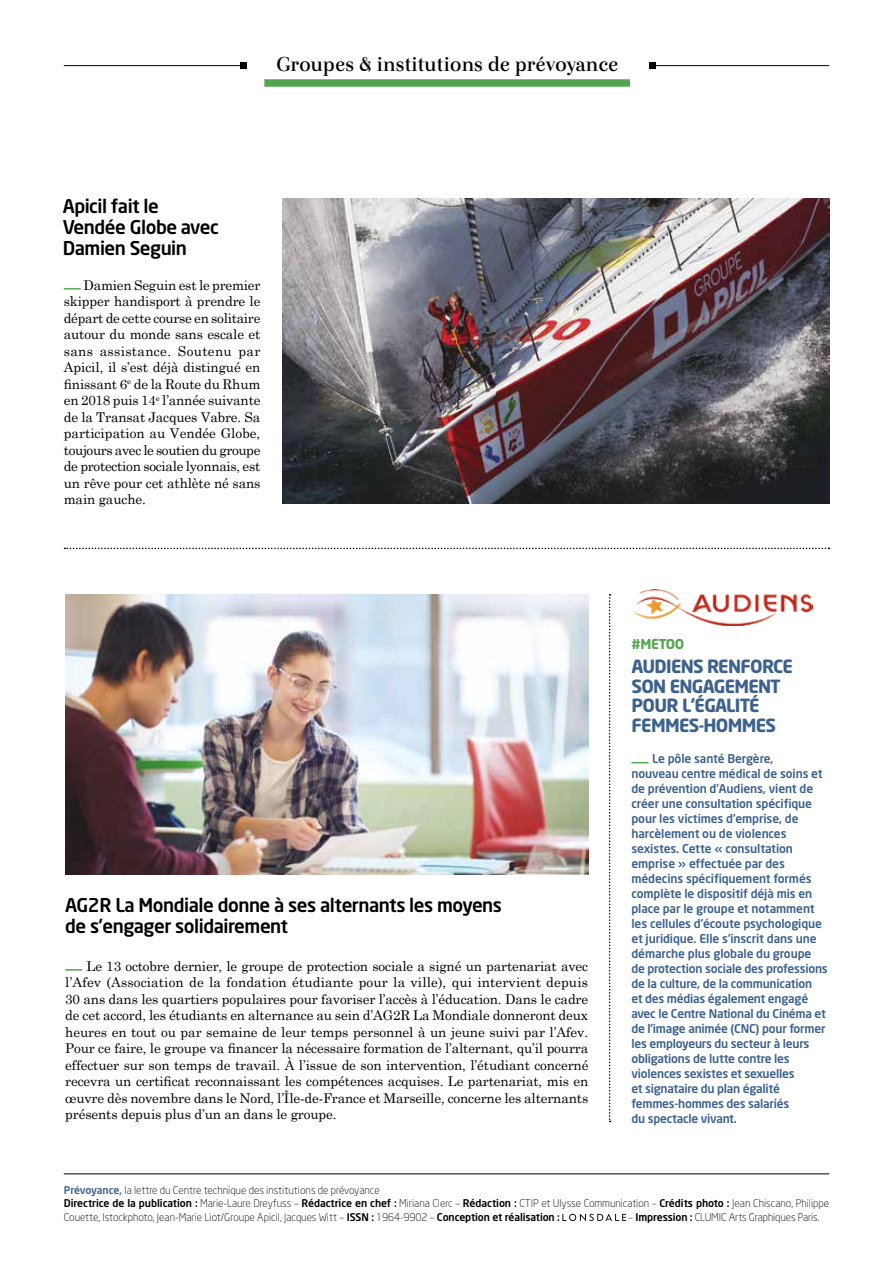
<style>
.page{position:relative;width:893px;height:1263px;background:#fff}
.page>*{position:absolute;margin:0;border:0;box-sizing:border-box;transform-origin:0 0}
.t1{font:600 21px "Otama";letter-spacing:-.01em;color:#000}
.t2{font:500 18.75px/21px "Neo Sans";letter-spacing:-.025em;color:#000}
.t3{font:700 18px/19.5px "Neo Sans";letter-spacing:-.04em;color:#3c618b}
.t4{font:13.5px/16.5px "Century Schoolbook";letter-spacing:-.01em;color:#000;text-align:justify}
.t5{font:700 13.5px "Neo Sans";letter-spacing:-.025em;color:#55a550}
.t6{font:500 12px/15px "Neo Sans";letter-spacing:-.02em;color:#3c618b}
.t7{font:300 10.5px/13.5px "Neo Sans";letter-spacing:-.005em;color:#000}
.s1{font-weight:500;color:#3c618b}
.s2{font-weight:500}
</style>
<div class="page">
<hr style="left:64px;top:65px;width:179px;height:1px;background:#000">
<svg style="left:240px;top:63px;width:6px;height:6px"></svg>
<hr style="left:652px;top:65px;width:177px;height:1px;background:#000">
<svg style="left:649px;top:63px;width:6px;height:6px"></svg>
<div style="left:264px;top:79px;width:366px;height:8px;background:#55a550"></div>
<hr style="left:64px;top:1173px;width:765px;height:1px;background:#000">
<svg style="left:65px;top:969px;width:17px;height:2px"></svg>
<svg style="left:65px;top:548px;width:764px;height:1px"></svg>
<svg style="left:64px;top:288px;width:17px;height:2px"></svg>
<img style="left:65px;top:594px;width:523px;height:281px">
<svg style="left:562px;top:1214px;width:64px;height:7px"></svg>
<img style="left:283px;top:198px;width:546px;height:305px">
<svg style="left:631px;top:762px;width:17px;height:1px"></svg>
<img style="left:633px;top:590px;width:180px;height:36px">
<svg style="left:609px;top:594px;width:2px;height:528px"></svg>
<h1 class="t1" style="left:276px;top:51px;width:344px">Groupes &amp; institutions de prévoyance</h1>
<h2 class="t2" style="left:63px;top:196px;width:158px">Apicil fait le<br>Vendée Globe avec<br>Damien Seguin</h2>
<p class="t4" style="left:64px;top:276px;width:198px;text-indent:20px">Damien Seguin est le premier skipper handisport à prendre le départ de cette course en solitaire autour du monde sans escale et sans assistance. Soutenu par Apicil, il s’est déjà distingué en finissant 6<sup>e</sup> de la Route du Rhum en 2018 puis 14<sup>e</sup> l’année suivante de la Transat Jacques Vabre. Sa participation au Vendée Globe, toujours avec le soutien du groupe de protection sociale lyonnais, est un rêve pour cet athlète né sans main gauche.</p>
<h2 class="t2" style="left:65px;top:894px;width:438px">AG2R La Mondiale donne à ses alternants les moyens de s’engager solidairement</h2>
<p class="t4" style="left:65px;top:957px;width:525px;text-indent:21px">Le 13 octobre dernier, le groupe de protection sociale a signé un partenariat avec l’Afev (Association de la fondation étudiante pour la ville), qui intervient depuis 30 ans dans les quartiers populaires pour favoriser l’accès à l’éducation. Dans le cadre de cet accord, les étudiants en alternance au sein d’AG2R La Mondiale donneront deux heures en tout ou par semaine de leur temps personnel à un jeune suivi par l’Afev.<br>Pour ce faire, le groupe va financer la nécessaire formation de l’alternant, qu’il pourra effectuer sur son temps de travail. À l’issue de son intervention, l’étudiant concerné recevra un certificat reconnaissant les compétences acquises. Le partenariat, mis en œuvre dès novembre dans le Nord, l’Île-de-France et Marseille, concerne les alternants présents depuis plus d’un an dans le groupe.</p>
<p class="t5" style="left:631px;top:636px;width:54px">#METOO</p>
<h3 class="t3" style="left:631px;top:656px;width:163px">AUDIENS RENFORCE<br>SON ENGAGEMENT<br>POUR L’ÉGALITÉ<br>FEMMES-HOMMES</h3>
<p class="t6" style="left:631px;top:751px;width:198px;text-indent:21px">Le pôle santé Bergère,<br>nouveau centre médical de soins et de prévention d’Audiens, vient de créer une consultation spécifique pour les victimes d’emprise, de harcèlement ou de violences sexistes. Cette « consultation emprise » effectuée par des médecins spécifiquement formés complète le dispositif déjà mis en place par le groupe et notamment les cellules d’écoute psychologique et juridique. Elle s’inscrit dans une démarche plus globale du groupe de protection sociale des professions de la culture, de la communication<br>et des médias également engagé avec le Centre National du Cinéma et de l’image animée (CNC) pour former les employeurs du secteur à leurs obligations de lutte contre les violences sexistes et sexuelles<br>et signataire du plan égalité femmes-hommes des salariés<br>du spectacle vivant.</p>
<p class="t7" style="left:64px;top:1183px;width:767px"><span class="s1">Prévoyance,</span> la lettre du Centre technique des institutions de prévoyance<br><span class="s2">Directrice de la publication :</span> Marie-Laure Dreyfuss – <span class="s2">Rédactrice en chef :</span> Miriana Clerc – <span class="s2">Rédaction :</span> CTIP et Ulysse Communication – <span class="s2">Crédits photo :</span> Jean Chiscano, Philippe<br>Couette, Istockphoto, Jean-Marie Liot/Groupe Apicil, Jacques Witt – <span class="s2">ISSN :</span> 1964-9902 – <span class="s2">Conception et réalisation :</span></p>
<p class="t7" style="left:628px;top:1210px;width:193px">– <span class="s2">Impression :</span> CLUMIC Arts Graphiques Paris.</p>
</div>
